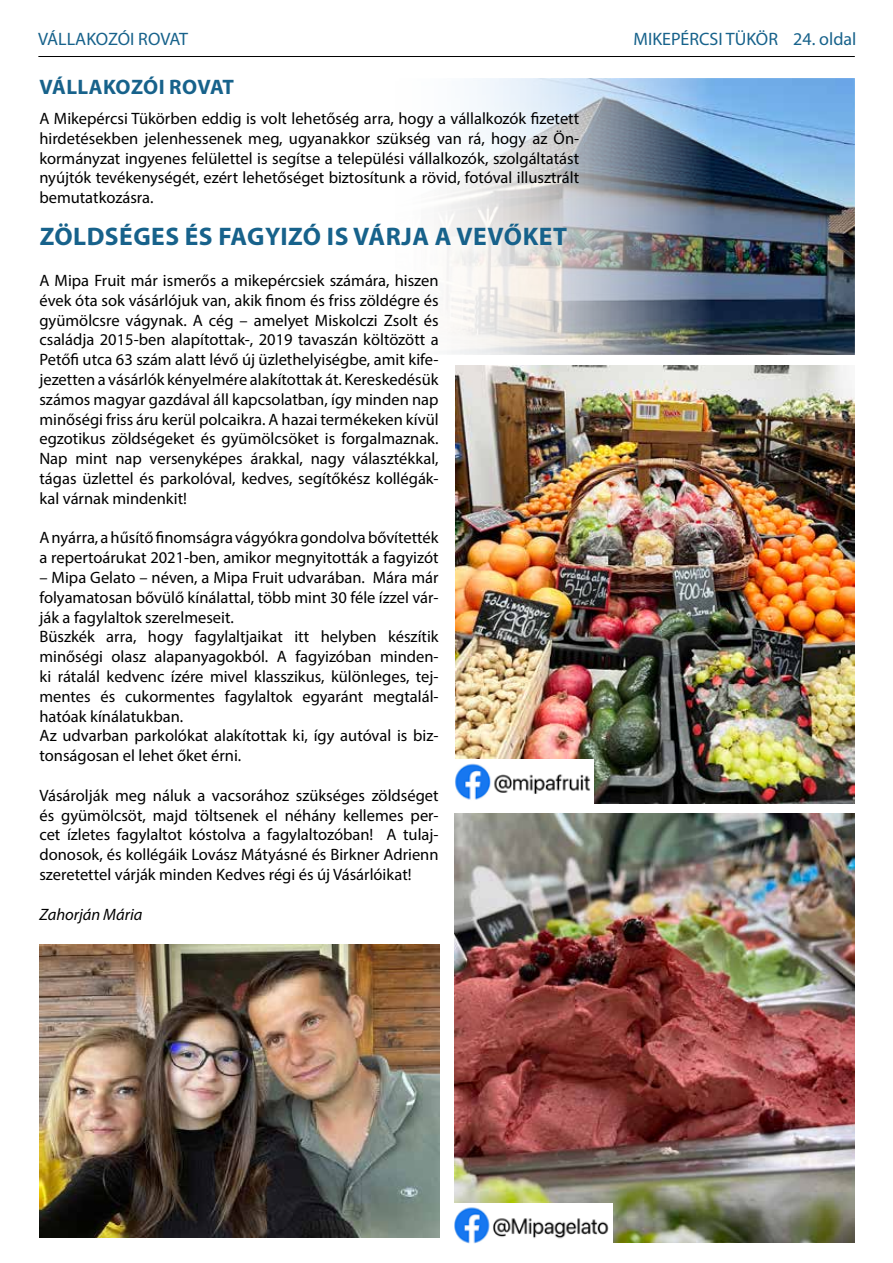
<style>
.page{position:relative;width:893px;height:1263px;background:#fff}
.page>*{position:absolute;margin:0;border:0;box-sizing:border-box;transform-origin:0 0}
.t1{font:700 25.5px "Myriad Pro";letter-spacing:.02em;color:#17628b}
.t2{font:700 21px "Myriad Pro";letter-spacing:.015em;color:#17628b}
.t3{font:18px "Myriad Pro";color:#17628b}
.t4{font:16.5px/19.8px "Myriad Pro";color:#000;text-align:justify}
.t5{font:italic 16.5px "Myriad Pro";color:#000}
</style>
<div class="page">
<hr style="left:38px;top:56px;width:817px;height:1px;background:#000">
<img style="left:439px;top:79px;width:415px;height:276px">
<img style="left:455px;top:365px;width:400px;height:438px">
<img style="left:454px;top:814px;width:400px;height:428px">
<img style="left:40px;top:945px;width:399px;height:293px">
<img style="left:455px;top:760px;width:138px;height:43px">
<img style="left:454px;top:1204px;width:159px;height:40px">
<p class="t3" style="left:38px;top:28px;width:151px">VÁLLAKOZÓI ROVAT</p>
<p class="t3" style="left:634px;top:28px;width:224px">MIKEPÉRCSI TÜKÖR 24. oldal</p>
<p class="t2" style="left:40px;top:74px;width:196px">VÁLLAKOZÓI ROVAT</p>
<p class="t4" style="left:39px;top:108px;width:541px">A Mikepércsi Tükörben eddig is volt lehetőség arra, hogy a vállalkozók fizetett hirdetésekben jelenhessenek meg, ugyanakkor szükség van rá, hogy az Ön&shy;kormányzat ingyenes felülettel is segítse a települési vállalkozók, szolgáltatást nyújtók tevékenységét, ezért lehetőséget biztosítunk a rövid, fotóval illusztrált bemutatkozásra.</p>
<h1 class="t1" style="left:40px;top:220px;width:529px">ZÖLDSÉGES ÉS FAGYIZÓ IS VÁRJA A VEVŐKET</h1>
<p class="t4" style="left:39px;top:270px;width:401px">A Mipa Fruit már ismerős a mikepércsiek számára, hiszen évek óta sok vásárlójuk van, akik finom és friss zöldégre és gyümölcsre vágynak. A cég – amelyet Miskolczi Zsolt és családja 2015-ben alapítottak-, 2019 tavaszán költözött a Petőfi utca 63 szám alatt lévő új üzlethelyiségbe, amit kife&shy;jezetten a vásárlók kényelmére alakítottak át. Kereskedésük számos magyar gazdával áll kapcsolatban, így minden nap minőségi friss áru kerül polcaikra. A hazai termékeken kívül egzotikus zöldségeket és gyümölcsöket is forgalmaznak.<br>Nap mint nap versenyképes árakkal, nagy választékkal, tágas üzlettel és parkolóval, kedves, segítőkész kollégák&shy;kal várnak mindenkit!</p>
<p class="t4" style="left:39px;top:528px;width:401px">A nyárra, a hűsítő finomságra vágyókra gondolva bővítették a repertoárukat 2021-ben, amikor megnyitották a fagyizót</p>
<p class="t4" style="left:39px;top:567px;width:401px;text-align:left">– Mipa Gelato – néven, a Mipa Fruit udvarában. Mára már folyamatosan bővülő kínálattal, több mint 30 féle ízzel vár&shy;ják a fagylaltok szerelmeseit.<br>Büszkék arra, hogy fagylaltjaikat itt helyben készítik minőségi olasz alapanyagokból. A fagyizóban minden&shy;ki rátalál kedvenc ízére mivel klasszikus, különleges, tej&shy;mentes és cukormentes fagylaltok egyaránt megtalál&shy;hatóak kínálatukban.<br>Az udvarban parkolókat alakítottak ki, így autóval is biz&shy;tonságosan el lehet őket érni.</p>
<p class="t4" style="left:39px;top:785px;width:401px">Vásárolják meg náluk a vacsorához szükséges zöldséget és gyümölcsöt, majd töltsenek el néhány kellemes per&shy;cet ízletes fagylaltot kóstolva a fagylaltozóban! A tulaj&shy;donosok, és kollégáik Lovász Mátyásné és Birkner Adrienn szeretettel várják minden Kedves régi és új Vásárlóikat!</p>
<p class="t5" style="left:39px;top:904px;width:105px">Zahorján Mária</p>
</div>
